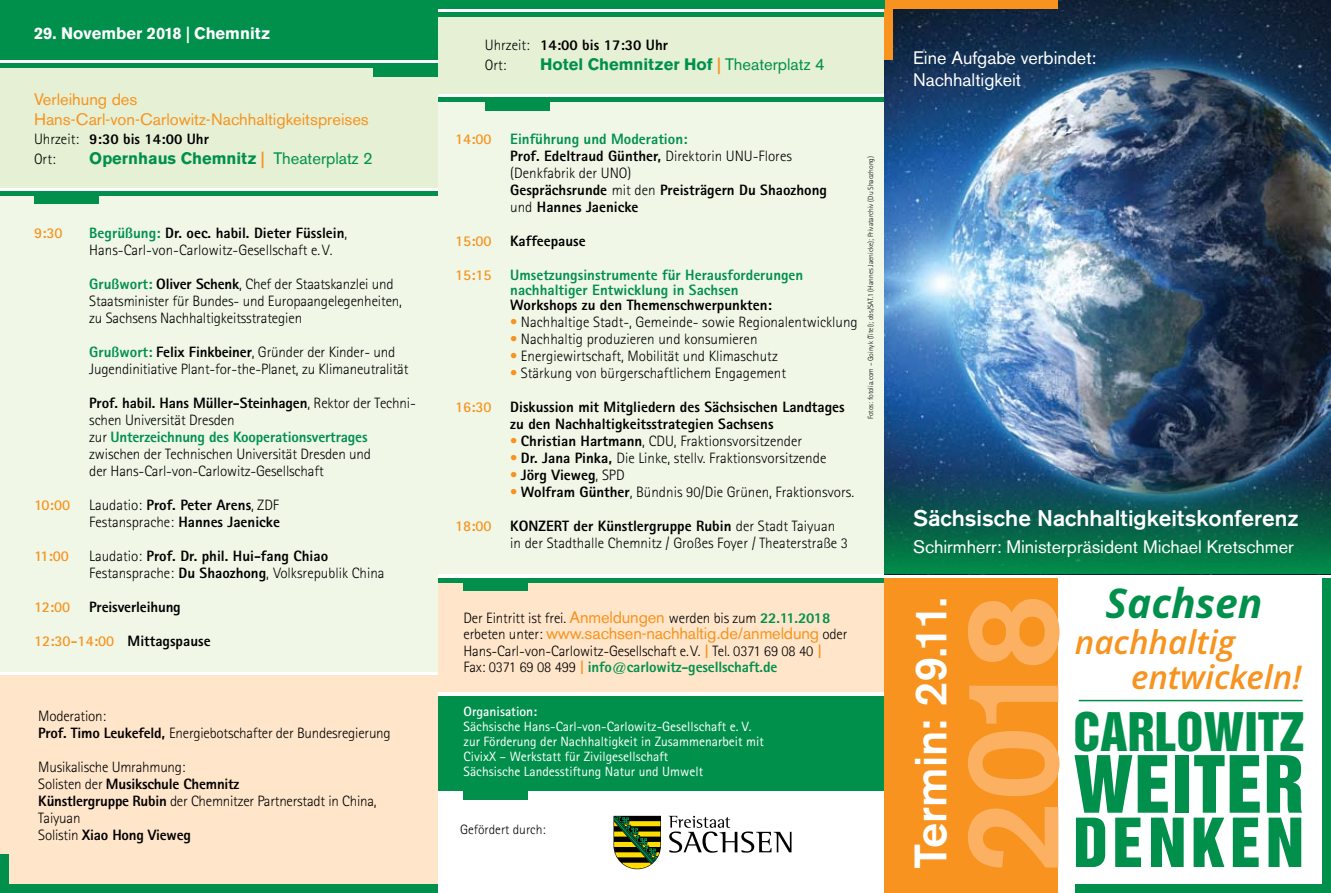
<style>
.page{position:relative;width:1331px;height:893px;background:#fff}
.page>*{position:absolute;margin:0;border:0;box-sizing:border-box;transform-origin:0 0}
.t1{font:500 132px "Akzidenz Grotesk BQ";color:#fbb161}
.t2{font:72px "Helvetica Inserat";letter-spacing:.02em;color:#00904c}
.t3{font:61.8px "Helvetica Inserat";letter-spacing:.08em;color:#00904c}
.t4{font:48.6px "Helvetica Inserat";color:#00904c}
.t5{font:500 45px "Akzidenz Grotesk BQ";color:#fff}
.t6{font:italic 700 40.8px "Open Sans";color:#00904c}
.t7{font:italic 600 33.15px/34.7px "Open Sans";color:#f7931e}
.t8{font:500 22.5px "Akzidenz Grotesk BQ";color:#fff}
.t9{font:18px/21.6px "Akzidenz Grotesk BQ";color:#fff}
.t10{font:16.5px/19.5px "Akzidenz Grotesk BQ";color:#f7931e}
.t11{font:700 16.5px "Akzidenz Grotesk BQ";color:#00904c}
.t12{font:700 16.5px "Akzidenz Grotesk BQ";color:#fff}
.t13{font:300 15px/17px "Rotis Sans Serif";letter-spacing:-.01em;color:#000}
.t14{font:800 15px/17px "Rotis Sans Serif";color:#000}
.t15{font:800 15px/15px "Rotis Sans Serif";color:#00904c}
.t16{font:700 15px "Rotis Sans Serif";letter-spacing:-.01em;color:#f7931e}
.t17{font:13.5px/15px "Rotis Sans Serif";color:#fff}
.t18{font:300 13.5px "Rotis Sans Serif";color:#000}
.t19{font:700 13.5px "Rotis Sans Serif";color:#fff}
.t20{font:300 7.5px "Rotis Sans Serif";color:#000}
.s1{font-weight:300}
.s2{color:#f7931e}
.s3{font-weight:400}
.s4{font-weight:800;color:#00904c}
.s5{font-weight:800}
.s6{font-weight:700;color:#f7931e}
.s7{color:#00904c}
.s8{font-weight:300;color:#f7931e}
.s9{font-family:"Akzidenz Grotesk BQ";font-weight:400;font-size:16.5px;color:#f7931e}
.s10{font-family:"Rotis Sans Serif";font-weight:300;font-size:15px;color:#000}
</style>
<div class="page">
<div style="left:0;top:675px;width:438px;height:217px;background:#ffe5ca"></div>
<div style="left:438px;top:583px;width:446px;height:109px;background:#ffe5ca"></div>
<div style="left:0;top:196px;width:438px;height:476px;background:#f0f7e7"></div>
<div style="left:0;top:68px;width:438px;height:119px;background:#e5f0d4"></div>
<div style="left:438px;top:99px;width:446px;height:475px;background:#f0f7e7"></div>
<svg style="left:669px;top:816px;width:122px;height:37px"></svg>
<svg style="left:613px;top:816px;width:48px;height:53px;background:#687225"></svg>
<div style="left:0;top:855px;width:9px;height:38px;background:#00904c"></div>
<div style="left:0;top:884px;width:438px;height:9px;background:#00904c"></div>
<div style="left:438px;top:578px;width:446px;height:5px;background:#00904c"></div>
<div style="left:463px;top:583px;width:65px;height:8px;background:#00904c"></div>
<div style="left:463px;top:791px;width:65px;height:8px;background:#00904c"></div>
<div style="left:438px;top:696px;width:446px;height:95px;background:#00904c"></div>
<div style="left:0;top:0;width:438px;height:60px;background:#00904c"></div>
<hr style="left:0;top:64px;width:438px;height:4px;background:#00904c">
<div style="left:373px;top:68px;width:65px;height:9px;background:#00904c"></div>
<div style="left:0;top:191px;width:438px;height:5px;background:#00904c"></div>
<div style="left:34px;top:196px;width:65px;height:8px;background:#00904c"></div>
<hr style="left:438px;top:98px;width:451px;height:4px;background:#00904c">
<div style="left:485px;top:102px;width:65px;height:9px;background:#00904c"></div>
<div style="left:438px;top:13px;width:451px;height:81px;background:#e5f0d4"></div>
<hr style="left:438px;top:13px;width:451px;height:4px;background:#00904c">
<img style="left:884px;top:0;width:447px;height:473px">
<svg style="left:884px;top:473px;width:447px;height:101px;background:#0c6250"></svg>
<div style="left:1076px;top:884px;width:255px;height:9px;background:#00904c"></div>
<div style="left:1322px;top:578px;width:9px;height:315px;background:#00904c"></div>
<div style="left:884px;top:578px;width:174px;height:315px;background:#f7931e"></div>
<div style="left:884px;top:0;width:174px;height:9px;background:#f7931e"></div>
<div style="left:884px;top:0;width:9px;height:60px;background:#f7931e"></div>
<hr style="left:1079px;top:700px;width:224px;height:1px;background:#00904c">
<div style="left:434px;top:0;width:450px;height:9px;background:#00904c"></div>
<p class="t12" style="left:34px;top:23px;width:237px">29. November 2018 | Chemnitz</p>
<p class="t10" style="left:34px;top:90px;width:336px">Verleihung des<br>Hans-Carl-von-Carlowitz-Nachhaltigkeitspreises</p>
<p class="t14" style="left:34px;top:129px;width:177px;line-height:19.5px"><span class="s1">Uhrzeit:</span> 9:30 bis 14:00 Uhr<br><span class="s1">Ort:</span></p>
<p class="t11" style="left:89px;top:148px;width:285px">Opernhaus Chemnitz <span class="s2">|</span> <span class="s3">Theaterplatz 2</span></p>
<p class="t16" style="left:34px;top:224px;width:30px">9:30</p>
<p class="t13" style="left:89px;top:225px;width:260px"><span class="s4">Begrüßung:</span> <span class="s5">Dr. oec. habil. Dieter Füsslein</span>,<br>Hans-Carl-von-Carlowitz-Gesellschaft e. V.</p>
<p class="t13" style="left:89px;top:276px;width:314px"><span class="s4">Grußwort:</span> <span class="s5">Oliver Schenk</span>, Chef der Staatskanzlei und<br>Staatsminister für Bundes- und Europaangelegenheiten, zu Sachsens Nachhaltigkeitsstrategien</p>
<p class="t13" style="left:89px;top:344px;width:321px"><span class="s4">Grußwort:</span> <span class="s5">Felix Finkbeiner</span>, Gründer der Kinder- und<br>Jugendinitiative Plant-for-the-Planet, zu Klimaneutralität</p>
<p class="t13" style="left:89px;top:395px;width:328px"><span class="s5">Prof. habil. Hans Müller-Steinhagen</span>, Rektor der Techni&shy;schen Universität Dresden<br>zur <span class="s4">Unterzeichnung des Kooperationsvertrages </span>zwischen der Technischen Universität Dresden und<br>der Hans-Carl-von-Carlowitz-Gesellschaft</p>
<p class="t16" style="left:34px;top:496px;width:38px">10:00</p>
<p class="t14" style="left:89px;top:497px;width:192px"><span class="s1">Laudatio:</span> Prof. Peter Arens<span class="s1">, ZDF<br>Festansprache:</span> Hannes Jaenicke</p>
<p class="t16" style="left:34px;top:547px;width:36px">11:00</p>
<p class="t13" style="left:89px;top:548px;width:297px">Laudatio: <span class="s5">Prof. Dr. phil. Hui-fang Chiao<br></span>Festansprache: <span class="s5">Du Shaozhong</span>, Volksrepublik China</p>
<p class="t16" style="left:34px;top:598px;width:38px">12:00</p>
<p class="t14" style="left:89px;top:599px;width:93px">Preisverleihung</p>
<p class="t14" style="left:34px;top:633px;width:178px"><span class="s6">12:30-14:00</span> Mittagspause</p>
<p class="t13" style="left:38px;top:707px;width:354px">Moderation:<br><span class="s5">Prof. Timo Leukefeld,</span> Energiebotschafter der Bundesregierung</p>
<p class="t13" style="left:38px;top:758px;width:340px">Musikalische Umrahmung:<br>Solisten der <span class="s5">Musikschule Chemnitz<br>Künstlergruppe Rubin</span> der Chemnitzer Partnerstadt in China,<br>Taiyuan<br>Solistin <span class="s5">Xiao Hong Vieweg</span></p>
<p class="t14" style="left:485px;top:35px;width:185px;line-height:19.5px"><span class="s1">Uhrzeit:</span> 14:00 bis 17:30 Uhr<br><span class="s1">Ort:</span></p>
<p class="t11" style="left:540px;top:54px;width:286px">Hotel Chemnitzer Hof <span class="s2">|</span> <span class="s3">Theaterplatz 4</span></p>
<p class="t14" style="left:510px;top:130px;width:318px;text-indent:-55px"><span class="s6">14:00</span> <span class="s7">Einführung und Moderation:<br></span>Prof. Edeltraud Günther, <span class="s1">Direktorin UNU-Flores (Denkfabrik der UNO)<br></span>Gesprächsrunde <span class="s1">mit den</span> Preisträgern Du Shaozhong <span class="s1">und</span> Hannes Jaenicke</p>
<p class="t14" style="left:455px;top:232px;width:132px"><span class="s6">15:00</span> Kaffeepause</p>
<p class="t15" style="left:510px;top:267px;width:295px;text-indent:-55px"><span class="s6">15:15</span> Umsetzungsinstrumente für Herausforderungen nachhaltiger Entwicklung in Sachsen</p>
<p class="t14" style="left:510px;top:296px;width:263px">Workshops zu den Themenschwerpunkten:</p>
<p class="t13" style="left:510px;top:313px;width:349px"><span class="s2">•</span> Nachhaltige Stadt-, Gemeinde- sowie Regionalentwicklung</p>
<p class="t13" style="left:510px;top:330px;width:249px"><span class="s2">•</span> Nachhaltig produzieren und konsumieren</p>
<p class="t13" style="left:510px;top:347px;width:269px"><span class="s2">•</span> Energiewirtschaft, Mobilität und Klimaschutz</p>
<p class="t13" style="left:510px;top:364px;width:277px"><span class="s2">•</span> Stärkung von bürgerschaftlichem Engagement</p>
<p class="t14" style="left:510px;top:398px;width:336px;text-indent:-55px"><span class="s6">16:30</span> Diskussion mit Mitgliedern des Sächsischen Landtages zu den Nachhaltigkeitsstrategien Sachsens</p>
<p class="t13" style="left:510px;top:432px;width:293px"><span class="s2">•</span> <span class="s5">Christian Hartmann</span>, CDU, Fraktionsvorsitzender</p>
<p class="t13" style="left:510px;top:449px;width:318px"><span class="s2">•</span> <span class="s5">Dr. Jana Pinka,</span> Die Linke, stellv. Fraktionsvorsitzende</p>
<p class="t14" style="left:510px;top:466px;width:116px"><span class="s8">•</span> Jörg Vieweg<span class="s1">, SPD</span></p>
<p class="t13" style="left:510px;top:483px;width:345px"><span class="s2">•</span> <span class="s5">Wolfram Günther</span>, Bündnis 90/Die Grünen, Fraktionsvors.</p>
<p class="t13" style="left:510px;top:517px;width:339px;text-indent:-55px"><span class="s6">18:00</span> <span class="s5">KONZERT der Künstlergruppe Rubin</span> der Stadt Taiyuan in der Stadthalle Chemnitz / Großes Foyer / Theaterstraße 3</p>
<p class="t20" style="left:866px;top:419px;width:265px;rotate:-90deg">Fotos: fotolia.com – Goinyk (Titel); obs/SAT.1 (Hannes Jaenicke); Privatarchiv (Du Shaozhong)</p>
<p class="t13" style="left:463px;top:609px;width:368px">Der Eintritt ist frei. <span class="s9">Anmeldungen</span> werden bis zum <span class="s4">22.11.2018</span></p>
<p class="t10" style="left:463px;top:624px;width:386px"><span class="s10">erbeten unter:</span> www.sachsen-nachhaltig.de/anmeldung <span class="s10">oder</span></p>
<p class="t13" style="left:463px;top:642px;width:360px;line-height:16.5px">Hans-Carl-von-Carlowitz-Gesellschaft e.V. <span class="s6">|</span> Tel. 0371 69 08 40 <span class="s6">|<br></span>Fax: 0371 69 08 499 <span class="s6">|</span> <span class="s4">info@carlowitz-gesellschaft.de</span></p>
<p class="t19" style="left:463px;top:703px;width:75px">Organisation:</p>
<p class="t17" style="left:463px;top:719px;width:302px">Sächsische Hans-Carl-von-Carlowitz-Gesellschaft e. V. zur Förderung der Nachhaltigkeit in Zusammenarbeit mit CivixX – Werkstatt für Zivilgesellschaft<br>Sächsische Landesstiftung Natur und Umwelt</p>
<p class="t18" style="left:460px;top:821px;width:87px">Gefördert durch:</p>
<p class="t9" style="left:913px;top:47px;width:185px">Eine Aufgabe verbindet:<br>Nachhaltigkeit</p>
<h3 class="t8" style="left:913px;top:504px;width:387px">Sächsische Nachhaltigkeitskonferenz</h3>
<p class="t9" style="left:913px;top:536px;width:382px">Schirmherr: Ministerpräsident Michael Kretschmer</p>
<h3 class="t5" style="left:903px;top:869px;width:273px;rotate:-90deg">Termin: 29.11.</h3>
<h1 class="t1" style="left:931px;top:875px;width:282px;rotate:-90deg">2018</h1>
<h3 class="t6" style="left:1105px;top:580px;width:158px">Sachsen</h3>
<h3 class="t7" style="left:1131px;top:625px;width:172px;text-indent:-56px">nachhaltig entwickeln!</h3>
<h3 class="t4" style="left:1073px;top:703px;width:232px">CARLOWITZ</h3>
<h2 class="t2" style="left:1073px;top:741px;width:232px">WEITER</h2>
<h3 class="t3" style="left:1073px;top:806px;width:232px">DENKEN</h3>
</div>
